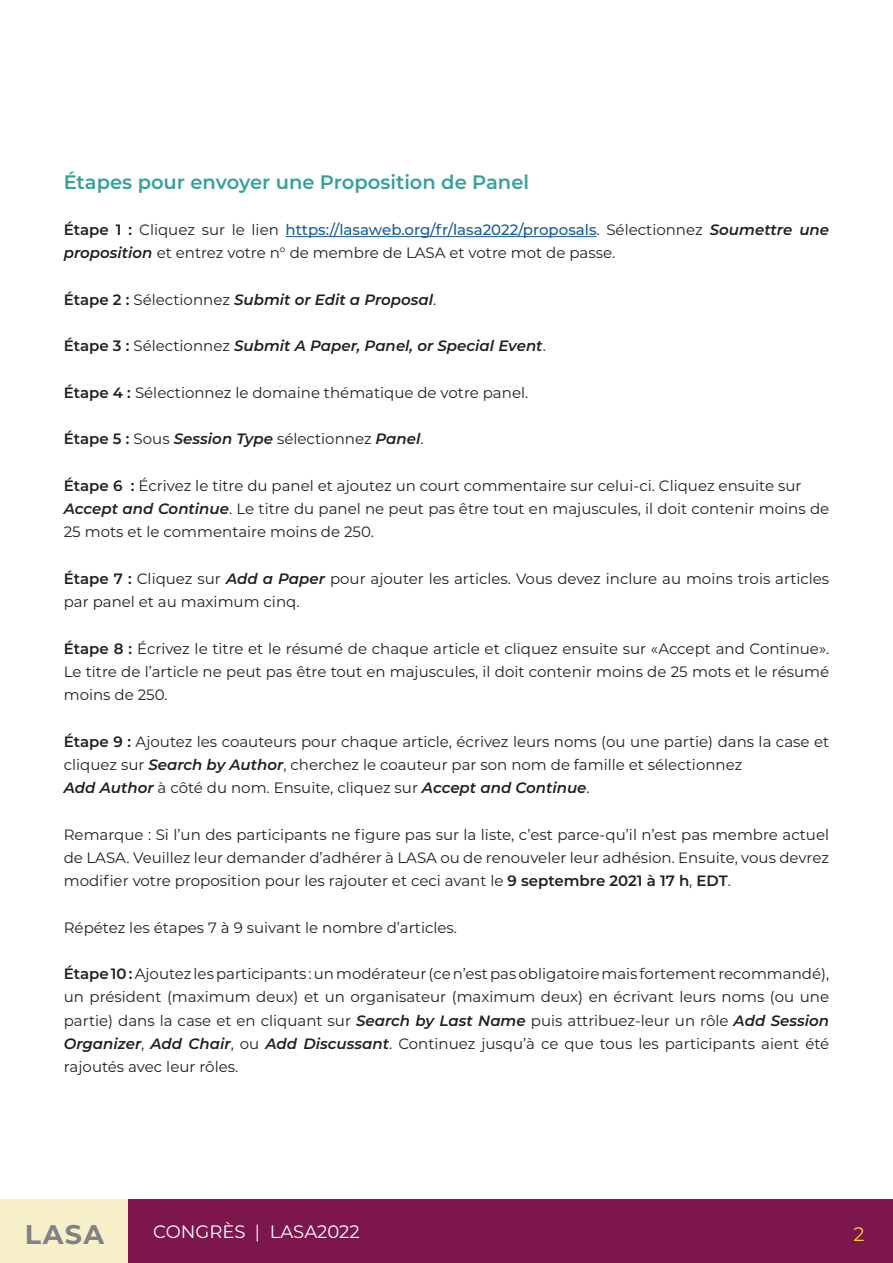
<style>
.page{position:relative;width:893px;height:1263px;background:#fff}
.page>*{position:absolute;margin:0;border:0;box-sizing:border-box;transform-origin:0 0}
.t1{font:700 27px "Montserrat";color:#808285}
.t2{font:600 19.5px "Montserrat";color:#35a199}
.t3{font:19.5px "Montserrat";color:#f8ce34}
.t4{font:18px "Montserrat";color:#fff}
.t5{font:15px/23.2px "Montserrat";color:#231f20}
.t6{font:italic 600 15px "Montserrat";color:#231f20}
.s1{font-weight:600}
.s2{font-weight:500;color:#175d9e}
.s3{font-weight:600;font-style:italic}
.s4{font-style:normal}
.s5{font-weight:400;font-style:normal}
</style>
<div class="page">
<div style="left:0;top:1199px;width:129px;height:64px;background:#f6efc7"></div>
<div style="left:129px;top:1199px;width:764px;height:64px;background:#7d164c"></div>
<hr style="left:286px;top:236px;width:310px;height:1px;background:#175d9e">
<p class="t2" style="left:64px;top:168px;width:467px">Étapes pour envoyer une Proposition de Panel</p>
<p class="t5" style="left:64px;top:218px;width:767px"><span class="s1">Étape 1 :</span> Cliquez sur le lien <span class="s2">https://lasaweb.org/fr/lasa2022/proposals</span>. Sélectionnez <span class="s3">Soumettre une proposition</span> et entrez votre n° de membre de LASA et votre mot de passe.</p>
<p class="t6" style="left:64px;top:289px;width:374px"><span class="s4">Étape 2 :</span> <span class="s5">Sélectionnez</span> Submit or Edit a Proposal<span class="s5">.</span></p>
<p class="t6" style="left:64px;top:335px;width:484px"><span class="s4">Étape 3 :</span> <span class="s5">Sélectionnez</span> Submit A Paper, Panel, or Special Event<span class="s5">.</span></p>
<p class="t5" style="left:64px;top:380px;width:466px"><span class="s1">Étape 4 :</span> Sélectionnez le domaine thématique de votre panel.</p>
<p class="t5" style="left:64px;top:427px;width:361px"><span class="s1">Étape 5 :</span> Sous <span class="s3">Session Type</span> sélectionnez <span class="s3">Panel</span>.</p>
<p class="t5" style="left:64px;top:473px;width:739px"><span class="s1">Étape 6 :</span> Écrivez le titre du panel et ajoutez un court commentaire sur celui-ci. Cliquez ensuite sur</p>
<p class="t5" style="left:64px;top:497px;width:767px"><span class="s3">Accept and Continue</span>. Le titre du panel ne peut pas être tout en majuscules, il doit contenir moins de<br>25 mots et le commentaire moins de 250.</p>
<p class="t5" style="left:64px;top:566px;width:767px"><span class="s1">Étape 7 :</span> Cliquez sur <span class="s3">Add a Paper</span> pour ajouter les articles. Vous devez inclure au moins trois articles par panel et au maximum cinq.</p>
<p class="t5" style="left:64px;top:636px;width:767px;text-align:justify"><span class="s1">Étape 8 :</span> Écrivez le titre et le résumé de chaque article et cliquez ensuite sur «Accept and Continue».<br>Le titre de l’article ne peut pas être tout en majuscules, il doit contenir moins de 25 mots et le résumé moins de 250.</p>
<p class="t5" style="left:64px;top:729px;width:767px"><span class="s1">Étape 9 :</span> Ajoutez les coauteurs pour chaque article, écrivez leurs noms (ou une partie) dans la case et cliquez sur <span class="s3">Search by Author</span>, cherchez le coauteur par son nom de famille et sélectionnez</p>
<p class="t5" style="left:64px;top:776px;width:527px"><span class="s3">Add Author</span> à côté du nom. Ensuite, cliquez sur <span class="s3">Accept and Continue</span>.</p>
<p class="t5" style="left:64px;top:822px;width:767px;text-align:justify">Remarque : Si l’un des participants ne figure pas sur la liste, c’est parce-qu’il n’est pas membre actuel de LASA. Veuillez leur demander d’adhérer à LASA ou de renouveler leur adhésion. Ensuite, vous devrez modifier votre proposition pour les rajouter et ceci avant le <span class="s1">9 septembre 2021 à 17 h</span>, <span class="s1">EDT</span>.</p>
<p class="t5" style="left:64px;top:915px;width:395px">Répétez les étapes 7 à 9 suivant le nombre d’articles.</p>
<p class="t5" style="left:64px;top:962px;width:767px;text-align:justify"><span class="s1">Étape 10 :</span> Ajoutez les participants : un modérateur (ce n’est pas obligatoire mais fortement recommandé), un président (maximum deux) et un organisateur (maximum deux) en écrivant leurs noms (ou une partie) dans la case et en cliquant sur <span class="s3">Search by Last Name</span> puis attribuez-leur un rôle <span class="s3">Add Session Organizer</span>, <span class="s3">Add Chair</span>, ou <span class="s3">Add Discussant</span>. Continuez jusqu’à ce que tous les participants aient été rajoutés avec leur rôles.</p>
<h1 class="t1" style="left:25px;top:1215px;width:81px">LASA</h1>
<p class="t4" style="left:153px;top:1219px;width:208px">CONGRÈS | LASA2022</p>
<h2 class="t3" style="left:853px;top:1220px;width:13px">2</h2>
</div>
